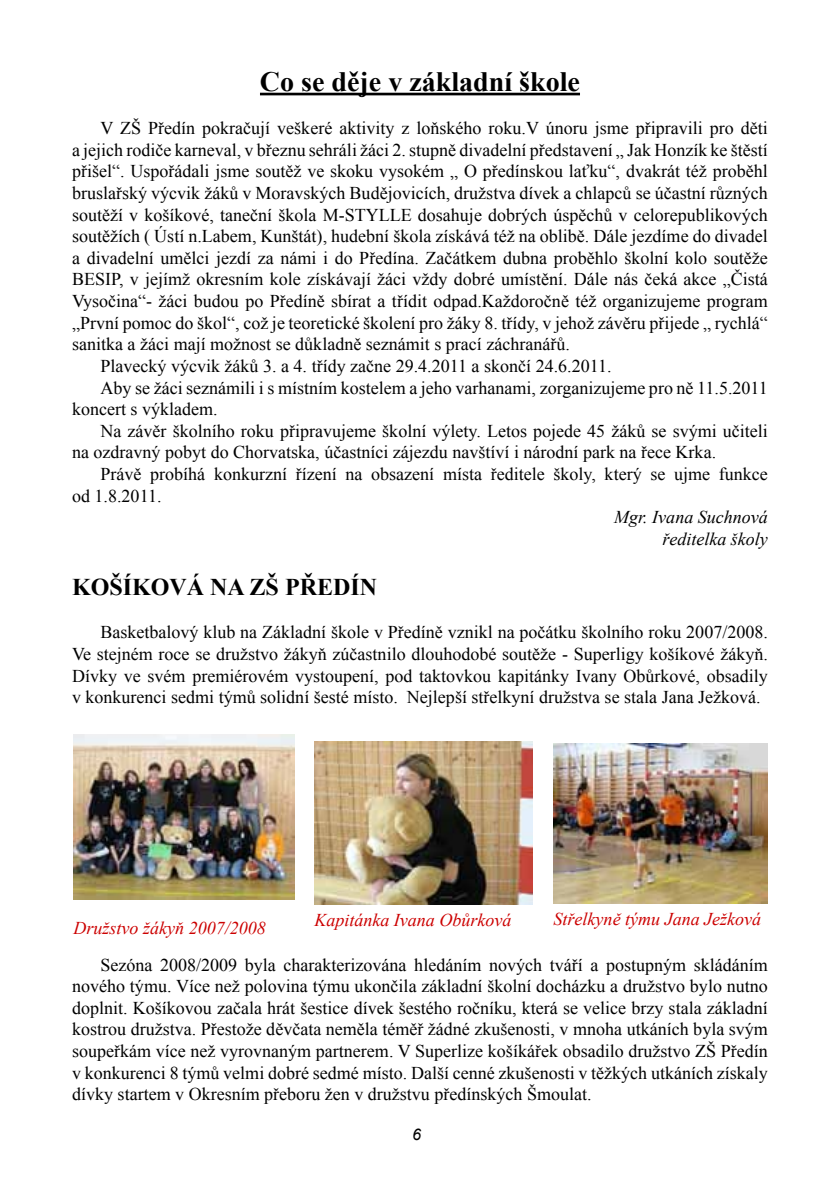
<style>
.page{position:relative;width:840px;height:1191px;background:#fff}
.page>*{position:absolute;margin:0;border:0;box-sizing:border-box;transform-origin:0 0}
.t1{font:700 28px "Times New Roman";color:#000}
.t2{font:700 24px "Times New Roman";color:#000}
.t3{font:18px/21.6px "Times New Roman";color:#000;text-align:justify}
.t4{font:italic 18px "Times New Roman";color:#c00}
.t5{font:italic 18px/21.6px "Times New Roman";color:#000;text-align:right}
.t6{font:italic 16px "Arial";color:#000}
</style>
<div class="page">
<hr style="left:260px;top:93px;width:319px;height:2px;background:#000">
<img style="left:74px;top:734px;width:220px;height:165px">
<img style="left:314px;top:741px;width:218px;height:163px">
<img style="left:553px;top:743px;width:214px;height:160px">
<h1 class="t1" style="left:260px;top:62px;width:321px">Co se děje v základní škole</h1>
<p class="t3" style="left:100px;top:117px;width:668px">V ZŠ Předín pokračují veškeré aktivity z loňského roku.V únoru jsme připravili pro děti</p>
<p class="t3" style="left:72px;top:139px;width:697px">a jejich rodiče karneval, v březnu sehráli žáci 2. stupně divadelní představení „ Jak Honzík ke štěstí</p>
<p class="t3" style="left:72px;top:160px;width:697px">přišel“. Uspořádali jsme soutěž ve skoku vysokém „ O předínskou laťku“, dvakrát též proběhl</p>
<p class="t3" style="left:72px;top:182px;width:697px">bruslařský výcvik žáků v Moravských Budějovicích, družstva dívek a chlapců se účastní různých</p>
<p class="t3" style="left:72px;top:203px;width:697px">soutěží v košíkové, taneční škola M-STYLLE dosahuje dobrých úspěchů v celorepublikových</p>
<p class="t3" style="left:72px;top:225px;width:697px">soutěžích ( Ústí n.Labem, Kunštát), hudební škola získává též na oblibě. Dále jezdíme do divadel</p>
<p class="t3" style="left:72px;top:247px;width:697px">a divadelní umělci jezdí za námi i do Předína. Začátkem dubna proběhlo školní kolo soutěže</p>
<p class="t3" style="left:72px;top:268px;width:697px">BESIP, v jejímž okresním kole získávají žáci vždy dobré umístění. Dále nás čeká akce „Čistá</p>
<p class="t3" style="left:72px;top:290px;width:697px">Vysočina“- žáci budou po Předíně sbírat a třídit odpad.Každoročně též organizujeme program</p>
<p class="t3" style="left:72px;top:311px;width:697px">„První pomoc do škol“, což je teoretické školení pro žáky 8. třídy, v jehož závěru přijede „ rychlá“</p>
<p class="t3" style="left:72px;top:333px;width:499px">sanitka a žáci mají možnost se důkladně seznámit s prací záchranářů.</p>
<p class="t3" style="left:100px;top:355px;width:512px">Plavecký výcvik žáků 3. a 4. třídy začne 29.4.2011 a skončí 24.6.2011.</p>
<p class="t3" style="left:100px;top:376px;width:668px">Aby se žáci seznámili i s místním kostelem a jeho varhanami, zorganizujeme pro ně 11.5.2011</p>
<p class="t3" style="left:72px;top:398px;width:147px">koncert s výkladem.</p>
<p class="t3" style="left:100px;top:419px;width:668px">Na závěr školního roku připravujeme školní výlety. Letos pojede 45 žáků se svými učiteli</p>
<p class="t3" style="left:72px;top:441px;width:645px">na ozdravný pobyt do Chorvatska, účastníci zájezdu navštíví i národní park na řece Krka.</p>
<p class="t3" style="left:100px;top:463px;width:668px">Právě probíhá konkurzní řízení na obsazení místa ředitele školy, který se ujme funkce</p>
<p class="t3" style="left:72px;top:484px;width:91px">od 1.8.2011.</p>
<p class="t5" style="left:614px;top:506px;width:155px">Mgr. Ivana Suchnová ředitelka školy</p>
<h2 class="t2" style="left:72px;top:570px;width:306px">KOŠÍKOVÁ NA ZŠ PŘEDÍN</h2>
<p class="t3" style="left:72px;top:621px;width:697px;text-indent:28px">Basketbalový klub na Základní škole v Předíně vznikl na počátku školního roku 2007/2008.<br>Ve stejném roce se družstvo žákyň zúčastnilo dlouhodobé soutěže - Superligy košíkové žákyň.<br>Dívky ve svém premiérovém vystoupení, pod taktovkou kapitánky Ivany Obůrkové, obsadily v konkurenci sedmi týmů solidní šesté místo. Nejlepší střelkyní družstva se stala Jana Ježková.</p>
<p class="t4" style="left:74px;top:915px;width:193px">Družstvo žákyň 2007/2008</p>
<p class="t4" style="left:314px;top:908px;width:198px">Kapitánka Ivana Obůrková</p>
<p class="t4" style="left:553px;top:906px;width:209px">Střelkyně týmu Jana Ježková</p>
<p class="t3" style="left:72px;top:953px;width:697px;text-indent:28px">Sezóna 2008/2009 byla charakterizována hledáním nových tváří a postupným skládáním nového týmu. Více než polovina týmu ukončila základní školní docházku a družstvo bylo nutno doplnit. Košíkovou začala hrát šestice dívek šestého ročníku, která se velice brzy stala základní kostrou družstva. Přestože děvčata neměla téměř žádné zkušenosti, v mnoha utkáních byla svým soupeřkám více než vyrovnaným partnerem. V Superlize košíkářek obsadilo družstvo ZŠ Předín v konkurenci 8 týmů velmi dobré sedmé místo. Další cenné zkušenosti v těžkých utkáních získaly dívky startem v Okresním přeboru žen v družstvu předínských Šmoulat.</p>
<p class="t6" style="left:412px;top:1124px;width:10px">6</p>
</div>
